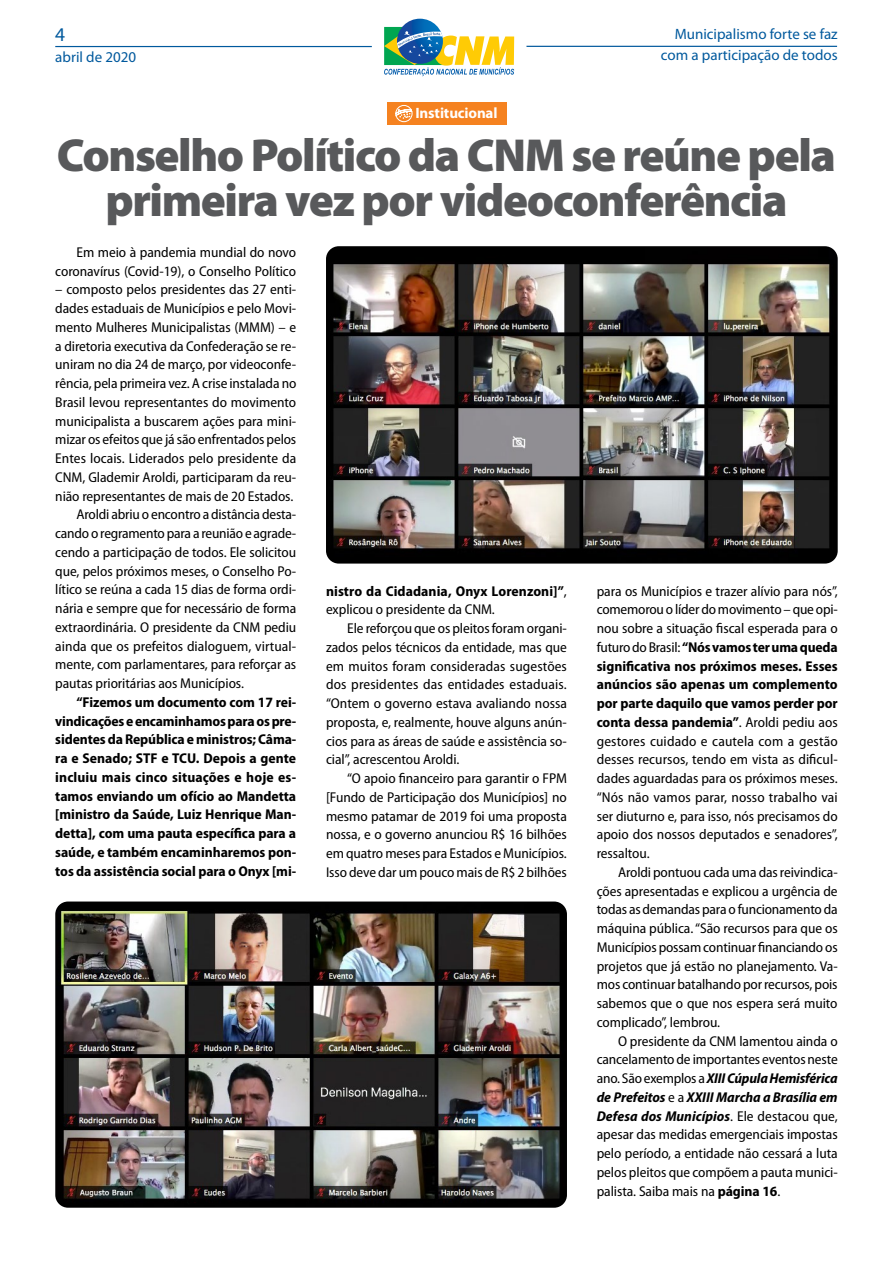
<style>
.page{position:relative;width:893px;height:1263px;background:#fff}
.page>*{position:absolute;margin:0;border:0;box-sizing:border-box;transform-origin:0 0}
.t1{font:900 46.5px/45px "Myriad Pro";letter-spacing:-.03em;color:#58595b;text-align:center}
.t2{font:19.5px "Myriad Pro";color:#00599d}
.t3{font:15px/21px "Myriad Pro";color:#00599d;text-align:right}
.t4{font:700 15px "Myriad Pro";letter-spacing:-.01em;color:#fff}
.t5{font:semi-condensed 14.25px/18.8px "Myriad Pro";letter-spacing:-.005em;color:#000;text-align:justify}
.t6{font:700 semi-condensed 14.25px/18.8px "Myriad Pro";letter-spacing:-.005em;color:#000;text-align:justify}
.s1{font-weight:400}
.s2{font-weight:700}
.s3{font-weight:700;font-style:italic}
</style>
<div class="page">
<hr style="left:55px;top:46px;width:317px;height:1px;background:#00599d">
<hr style="left:526px;top:46px;width:311px;height:1px;background:#00599d">
<svg style="left:397px;top:19px;width:46px;height:45px"></svg>
<svg style="left:384px;top:24px;width:130px;height:52px"></svg>
<div style="left:387px;top:102px;width:119px;height:23px;background:#f58220"></div>
<div style="left:395px;top:105px;width:17px;height:17px;border:1px solid #fff;border-radius:50%"></div>
<img style="left:326px;top:246px;width:512px;height:318px">
<img style="left:55px;top:901px;width:512px;height:307px">
<svg style="left:395px;top:109px;width:17px;height:10px"></svg>
<h2 class="t2" style="left:55px;top:23px;width:12px">4</h2>
<p class="t3" style="left:55px;top:47px;width:82px">abril de 2020</p>
<p class="t3" style="left:661px;top:24px;width:178px">Municipalismo forte se faz com a participação de todos</p>
<p class="t4" style="left:415px;top:103px;width:84px">Institucional</p>
<h1 class="t1" style="left:57px;top:131px;width:780px">Conselho Político da CNM se reúne pela primeira vez por videoconferência</h1>
<p class="t5" style="left:55px;top:243px;width:242px;text-align:right">Em meio à pandemia mundial do novo coronavírus (Covid-19), o Conselho Político</p>
<p class="t5" style="left:55px;top:280px;width:242px">– composto pelos presidentes das 27 enti-</p>
<p class="t5" style="left:55px;top:299px;width:242px">dades estaduais de Municípios e pelo Movi-</p>
<p class="t5" style="left:55px;top:318px;width:242px">mento Mulheres Municipalistas (MMM) – e</p>
<p class="t5" style="left:55px;top:336px;width:242px">a diretoria executiva da Confederação se re-</p>
<p class="t5" style="left:55px;top:355px;width:242px">uniram no dia 24 de março, por videoconfe-</p>
<p class="t5" style="left:55px;top:374px;width:243px">rência, pela primeira vez. A crise instalada no</p>
<p class="t5" style="left:55px;top:393px;width:242px">Brasil levou representantes do movimento</p>
<p class="t5" style="left:55px;top:411px;width:242px">municipalista a buscarem ações para mini-</p>
<p class="t5" style="left:55px;top:430px;width:243px">mizar os efeitos que já são enfrentados pelos</p>
<p class="t5" style="left:55px;top:449px;width:242px">Entes locais. Liderados pelo presidente da</p>
<p class="t5" style="left:55px;top:468px;width:242px">CNM, Glademir Aroldi, participaram da reu-</p>
<p class="t5" style="left:55px;top:486px;width:240px">nião representantes de mais de 20 Estados.</p>
<p class="t5" style="left:77px;top:505px;width:221px">Aroldi abriu o encontro a distância desta-</p>
<p class="t5" style="left:55px;top:524px;width:242px">cando o regramento para a reunião e agrade-</p>
<p class="t5" style="left:55px;top:543px;width:242px">cendo a participação de todos. Ele solicitou</p>
<p class="t5" style="left:55px;top:561px;width:242px">que, pelos próximos meses, o Conselho Po-</p>
<p class="t5" style="left:55px;top:580px;width:242px">lítico se reúna a cada 15 dias de forma ordi-</p>
<p class="t5" style="left:55px;top:599px;width:242px">nária e sempre que for necessário de forma</p>
<p class="t5" style="left:55px;top:618px;width:242px">extraordinária. O presidente da CNM pediu</p>
<p class="t5" style="left:55px;top:636px;width:242px">ainda que os prefeitos dialoguem, virtual-</p>
<p class="t5" style="left:55px;top:655px;width:242px">mente, com parlamentares, para reforçar as</p>
<p class="t5" style="left:55px;top:674px;width:190px">pautas prioritárias aos Municípios.</p>
<p class="t6" style="left:55px;top:692px;width:242px;text-indent:21px">“Fizemos um documento com 17 rei&shy;vindicações e encaminhamos para os pre&shy;sidentes da República e ministros; Câma&shy;ra e Senado; STF e TCU. Depois a gente incluiu mais cinco situações e hoje es&shy;tamos enviando um ofício ao Mandetta [ministro da Saúde, Luiz Henrique Man&shy;detta], com uma pauta específica para a saúde, e também encaminharemos pon&shy;tos da assistência social para o Onyx [mi-</p>
<p class="t6" style="left:326px;top:581px;width:242px">nistro da Cidadania, Onyx Lorenzoni]”<span class="s1">, explicou o presidente da CNM.</span></p>
<p class="t5" style="left:326px;top:619px;width:242px;text-indent:21px">Ele reforçou que os pleitos foram organi&shy;zados pelos técnicos da entidade, mas que em muitos foram consideradas sugestões dos presidentes das entidades estaduais. “Ontem o governo estava avaliando nossa proposta, e, realmente, houve alguns anún&shy;cios para as áreas de saúde e assistência so&shy;cial”, acrescentou Aroldi.</p>
<p class="t5" style="left:326px;top:769px;width:242px;text-indent:21px">“O apoio financeiro para garantir o FPM [Fundo de Participação dos Municípios] no mesmo patamar de 2019 foi uma proposta nossa, e o governo anunciou R$ 16 bilhões em quatro meses para Estados e Municípios.<br>Isso deve dar um pouco mais de R$ 2 bilhões</p>
<p class="t5" style="left:597px;top:581px;width:243px">para os Municípios e trazer alívio para nós”, comemorou o líder do movimento – que opi&shy;nou sobre a situação fiscal esperada para o futuro do Brasil: <span class="s2">“Nós vamos ter uma queda significativa nos próximos meses. Esses anúncios são apenas um complemento por parte daquilo que vamos perder por conta dessa pandemia”</span>. Aroldi pediu aos gestores cuidado e cautela com a gestão desses recursos, tendo em vista as dificul&shy;dades aguardadas para os próximos meses. “Nós não vamos parar, nosso trabalho vai ser diuturno e, para isso, nós precisamos do apoio dos nossos deputados e senadores”, ressaltou.</p>
<p class="t5" style="left:597px;top:862px;width:242px;text-indent:21px">Aroldi pontuou cada uma das reivindica&shy;ções apresentadas e explicou a urgência de todas as demandas para o funcionamento da máquina pública. “São recursos para que os Municípios possam continuar financiando os projetos que já estão no planejamento. Va&shy;mos continuar batalhando por recursos, pois sabemos que o que nos espera será muito complicado”, lembrou.</p>
<p class="t5" style="left:597px;top:1031px;width:243px;text-indent:21px">O presidente da CNM lamentou ainda o cancelamento de importantes eventos neste ano. São exemplos a <span class="s3">XIII Cúpula Hemisférica de Prefeitos</span> e a <span class="s3">XXIII Marcha a Brasília em Defesa dos Municípios</span>. Ele destacou que, apesar das medidas emergenciais impostas pelo período, a entidade não cessará a luta pelos pleitos que compõem a pauta munici&shy;palista. Saiba mais na <span class="s2">página 16</span>.</p>
</div>
